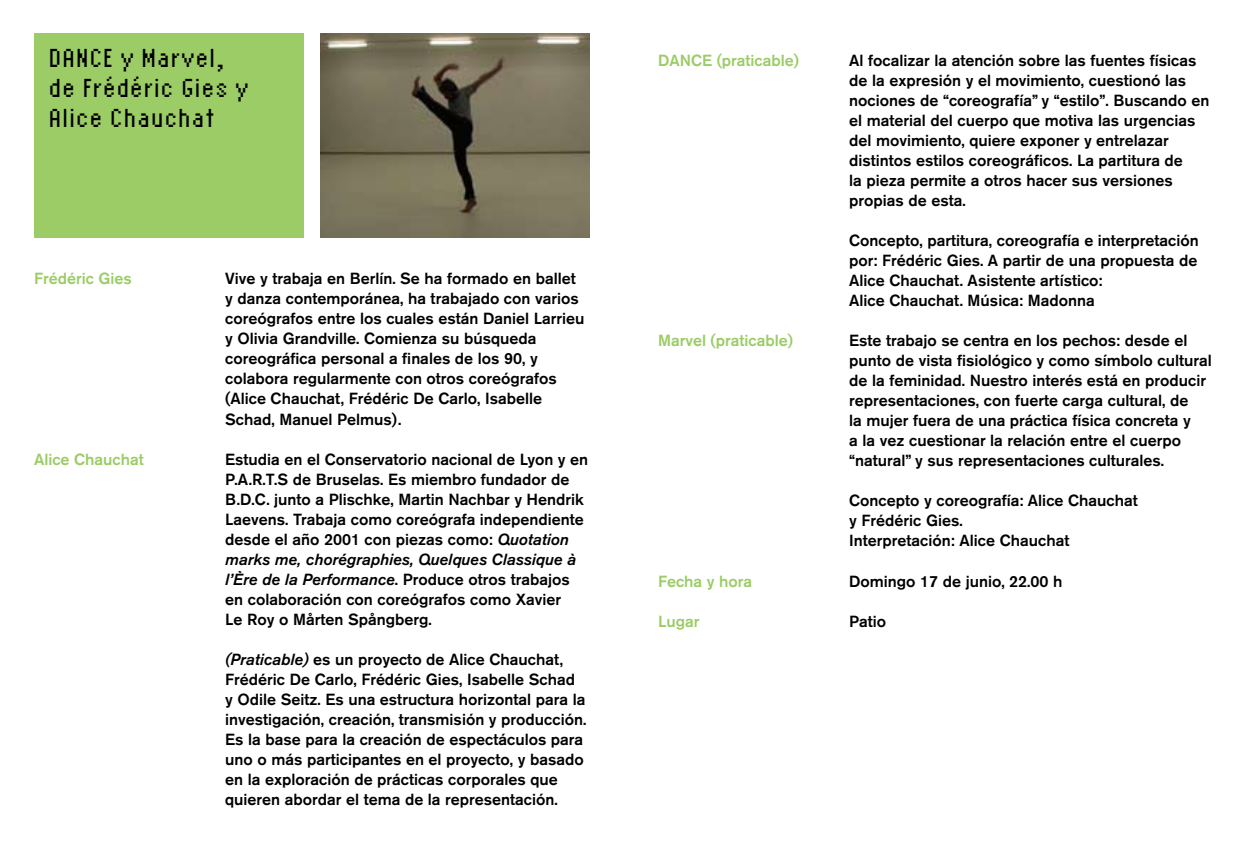
<style>
.page{position:relative;width:1248px;height:851px;background:#fff}
.page>*{position:absolute;margin:0;border:0;box-sizing:border-box;transform-origin:0 0}
.t1{font:24px/30px "Ignifuga";color:#000}
.t2{font:500 16px/20px "Akzidenz Grotesk BQ";color:#000}
.t3{font:500 16px "Akzidenz Grotesk BQ";color:#9bcc66}
.t4{font:italic 16px "Akzidenz Grotesk BQ Med";color:#000}
.s1{font-family:"Akzidenz Grotesk BQ Med";font-weight:400;font-style:italic}
</style>
<div class="page">
<img style="left:320px;top:34px;width:270px;height:204px">
<div style="left:34px;top:34px;width:269px;height:204px;background:#9bcc66"></div>
<h1 class="t1" style="left:48px;top:43px;width:202px">DANCE y Marvel, de Frédéric Gies y<br>Alice Chauchat</h1>
<p class="t3" style="left:34px;top:269px;width:99px">Frédéric Gies</p>
<p class="t3" style="left:34px;top:449px;width:111px">Alice Chauchat</p>
<p class="t2" style="left:225px;top:268px;width:361px">Vive y trabaja en Berlín. Se ha formado en ballet y danza contemporánea, ha trabajado con varios coreógrafos entre los cuales están Daniel Larrieu y Olivia Grandville. Comienza su búsqueda coreográfica personal a finales de los 90, y colabora regularmente con otros coreógrafos (Alice Chauchat, Frédéric De Carlo, Isabelle Schad, Manuel Pelmus).</p>
<p class="t2" style="left:225px;top:448px;width:364px">Estudia en el Conservatorio nacional de Lyon y en P.A.R.T.S de Bruselas. Es miembro fundador de B.D.C. junto a Plischke, Martin Nachbar y Hendrik Laevens. Trabaja como coreógrafa independiente desde el año 2001 con piezas como: <span class="s1">Quotation</span></p>
<p class="t4" style="left:225px;top:549px;width:352px">marks me, chorégraphies, Quelques Classique à</p>
<p class="t2" style="left:225px;top:568px;width:346px"><span class="s1">l’Ère de la Performance</span>. Produce otros trabajos en colaboración con coreógrafos como Xavier<br>Le Roy o Mårten Spångberg.</p>
<p class="t2" style="left:225px;top:648px;width:363px"><span class="s1">(Praticable)</span> es un proyecto de Alice Chauchat, Frédéric De Carlo, Frédéric Gies, Isabelle Schad y Odile Seitz. Es una estructura horizontal para la investigación, creación, transmisión y producción.<br>Es la base para la creación de espectáculos para uno o más participantes en el proyecto, y basado en la exploración de prácticas corporales que quieren abordar el tema de la representación.</p>
<p class="t3" style="left:658px;top:51px;width:143px">DANCE (praticable)</p>
<p class="t3" style="left:658px;top:331px;width:136px">Marvel (praticable)</p>
<p class="t3" style="left:658px;top:571px;width:96px">Fecha y hora</p>
<p class="t3" style="left:658px;top:611px;width:43px">Lugar</p>
<p class="t2" style="left:849px;top:50px;width:362px">Al focalizar la atención sobre las fuentes físicas de la expresión y el movimiento, cuestionó las nociones de “coreografía” y “estilo”. Buscando en el material del cuerpo que motiva las urgencias del movimiento, quiere exponer y entrelazar distintos estilos coreográficos. La partitura de<br>la pieza permite a otros hacer sus versiones propias de esta.</p>
<p class="t2" style="left:849px;top:230px;width:351px">Concepto, partitura, coreografía e interpretación por: Frédéric Gies. A partir de una propuesta de Alice Chauchat. Asistente artístico:<br>Alice Chauchat. Música: Madonna</p>
<p class="t2" style="left:849px;top:330px;width:364px">Este trabajo se centra en los pechos: desde el punto de vista fisiológico y como símbolo cultural de la feminidad. Nuestro interés está en producir representaciones, con fuerte carga cultural, de<br>la mujer fuera de una práctica física concreta y<br>a la vez cuestionar la relación entre el cuerpo “natural” y sus representaciones culturales.</p>
<p class="t2" style="left:849px;top:490px;width:290px">Concepto y coreografía: Alice Chauchat y Frédéric Gies.<br>Interpretación: Alice Chauchat</p>
<p class="t2" style="left:849px;top:570px;width:215px">Domingo 17 de junio, 22.00 h</p>
<p class="t2" style="left:849px;top:610px;width:39px">Patio</p>
</div>
